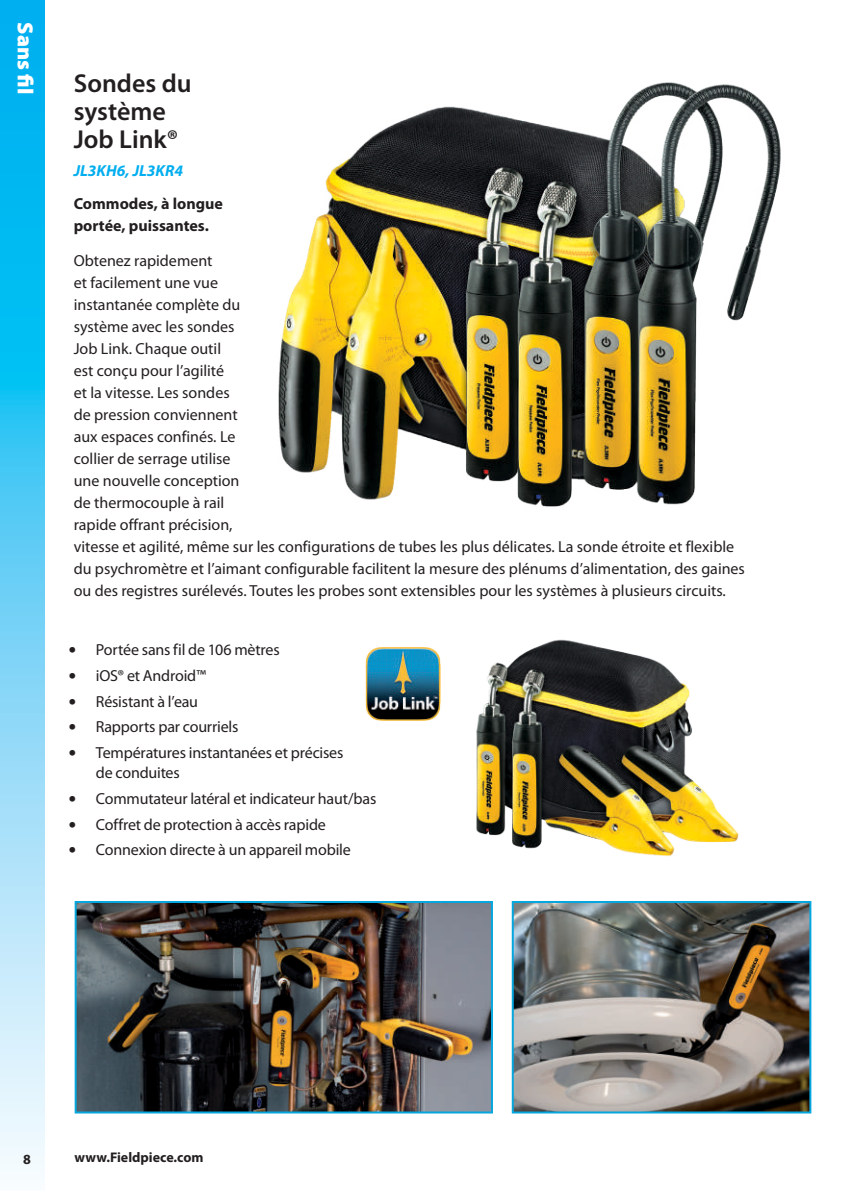
<style>
.page{position:relative;width:845px;height:1191px;background:#fff}
.page>*{position:absolute;margin:0;border:0;box-sizing:border-box;transform-origin:0 0}
.t1{font:600 26px/28px "Myriad Pro";color:#231f20}
.t2{font:900 22px "Myriad Pro";color:#fff}
.t3{font:16px/22px "Myriad Pro";color:#231f20}
.t4{font:700 16px/22px "Myriad Pro";color:#231f20}
.t5{font:italic 700 16px "Myriad Pro";color:#00aeef}
.t6{font:700 14px "Myriad Pro";color:#231f20}
.s1{font-weight:900;font-size:20px}
</style>
<div class="page">
<svg style="left:0;top:0;width:45px;height:1170px;background:#65d0f6"></svg>
<img style="left:78px;top:904px;width:412px;height:206px">
<div style="left:75px;top:901px;width:418px;height:212px;border:2px solid #06a6de"></div>
<img style="left:514px;top:904px;width:294px;height:206px">
<div style="left:511px;top:901px;width:300px;height:212px;border:2px solid #06a6de"></div>
<img style="left:278px;top:82px;width:503px;height:425px">
<img style="left:365px;top:647px;width:76px;height:74px">
<img style="left:476px;top:639px;width:263px;height:217px">
<h2 class="t2" style="left:38px;top:22px;width:74px;rotate:90deg">Sans fil</h2>
<h1 class="t1" style="left:74px;top:70px;width:119px">Sondes du système<br>Job Link®</h1>
<p class="t5" style="left:74px;top:162px;width:111px">JL3KH6, JL3KR4</p>
<p class="t4" style="left:74px;top:193px;width:151px">Commodes, à longue portée, puissantes.</p>
<p class="t3" style="left:74px;top:250px;width:672px">Obtenez rapidement<br>et facilement une vue<br>instantanée complète du<br>système avec les sondes<br>Job Link. Chaque outil<br>est conçu pour l’agilité<br>et la vitesse. Les sondes<br>de pression conviennent<br>aux espaces confinés. Le<br>collier de serrage utilise<br>une nouvelle conception<br>de thermocouple à rail<br>rapide offrant précision,<br>vitesse et agilité, même sur les configurations de tubes les plus délicates. La sonde étroite et flexible du psychromètre et l’aimant configurable facilitent la mesure des plénums d’alimentation, des gaines ou des registres surélevés. Toutes les probes sont extensibles pour les systèmes à plusieurs circuits.</p>
<p class="t3" style="left:69px;top:639px;width:212px"><span class="s1">•</span> Portée sans fil de 106 mètres</p>
<p class="t3" style="left:69px;top:664px;width:138px"><span class="s1">•</span> iOS® et Android™</p>
<p class="t3" style="left:69px;top:690px;width:131px"><span class="s1">•</span> Résistant à l’eau</p>
<p class="t3" style="left:69px;top:716px;width:171px"><span class="s1">•</span> Rapports par courriels</p>
<p class="t3" style="left:96px;top:743px;width:249px;line-height:20px;text-indent:-27px"><span class="s1">•</span> Températures instantanées et précises de conduites</p>
<p class="t3" style="left:69px;top:788px;width:309px"><span class="s1">•</span> Commutateur latéral et indicateur haut/bas</p>
<p class="t3" style="left:69px;top:813px;width:258px"><span class="s1">•</span> Coffret de protection à accès rapide</p>
<p class="t3" style="left:69px;top:839px;width:283px"><span class="s1">•</span> Connexion directe à un appareil mobile</p>
<p class="t6" style="left:23px;top:1151px;width:9px">8</p>
<p class="t6" style="left:75px;top:1149px;width:130px">www.Fieldpiece.com</p>
</div>
